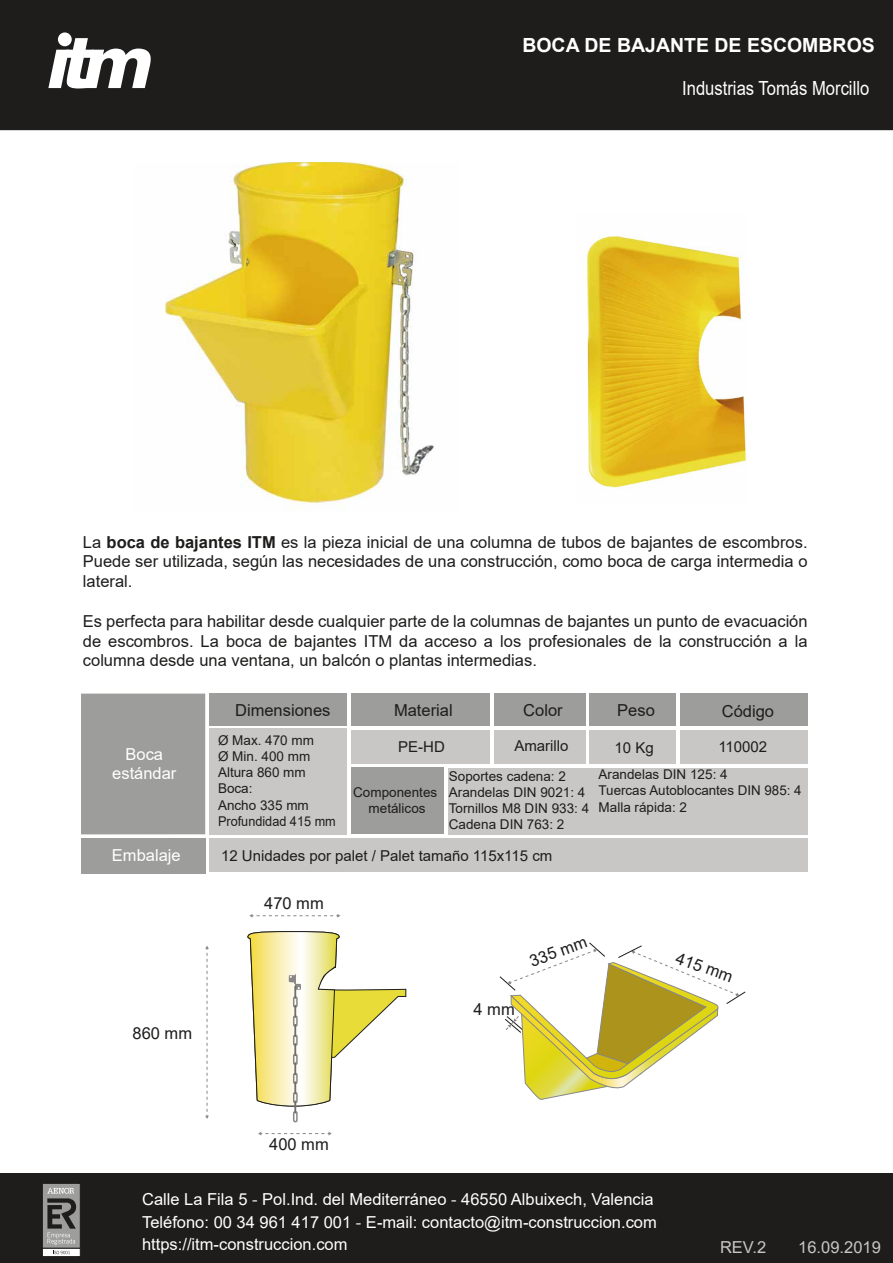
<style>
.page{position:relative;width:893px;height:1263px;background:#fff}
.page>*{position:absolute;margin:0;border:0;box-sizing:border-box;transform-origin:0 0}
.t1{font:700 19.5px "Arial";color:#fff}
.t2{font:19.5px "Arial";color:#fff;scale:.85 1}
.t3{font:16.5px/19.8px "Arial";color:#1e1d1c;text-align:justify}
.t4{font:16.5px/22.5px "Arial";color:#fff}
.t5{font:16.5px "Arial";color:#c8c7c6}
.t6{font:15px "Arial";color:#1e1d1c}
.t7{font:13.5px/16.2px "Arial";color:#1e1d1c}
.s1{font-weight:700}
.s2{color:#c5c6cc}
</style>
<div class="page">
<div style="left:0;top:1174px;width:893px;height:89px;background:#1e1d1c"></div>
<div style="left:42px;top:1183px;width:38px;height:65px;background:#9d9d9c;border:1px solid #1e1d1c"></div>
<svg style="left:43px;top:1248px;width:37px;height:9px"></svg>
<svg style="left:53px;top:1251px;width:17px;height:3px"></svg>
<svg style="left:47px;top:1188px;width:30px;height:57px"></svg>
<div style="left:351px;top:767px;width:93px;height:67px;background:#9d9d9c"></div>
<div style="left:209px;top:694px;width:138px;height:32px;background:#9d9d9c"></div>
<div style="left:81px;top:694px;width:124px;height:140px;background:#9d9d9c"></div>
<div style="left:209px;top:728px;width:138px;height:106px;background:#c8c7c6"></div>
<div style="left:351px;top:693px;width:139px;height:33px;background:#9d9d9c"></div>
<div style="left:351px;top:730px;width:139px;height:33px;background:#c8c7c6"></div>
<div style="left:494px;top:693px;width:91px;height:33px;background:#9d9d9c"></div>
<div style="left:494px;top:730px;width:91px;height:33px;background:#c8c7c6"></div>
<div style="left:589px;top:693px;width:87px;height:33px;background:#9d9d9c"></div>
<div style="left:589px;top:730px;width:87px;height:33px;background:#c8c7c6"></div>
<div style="left:448px;top:767px;width:360px;height:67px;background:#c8c7c6"></div>
<div style="left:81px;top:838px;width:124px;height:36px;background:#9d9d9c"></div>
<div style="left:210px;top:838px;width:598px;height:34px;background:#c8c7c6"></div>
<div style="left:680px;top:693px;width:128px;height:33px;background:#9d9d9c"></div>
<div style="left:680px;top:730px;width:128px;height:33px;background:#c8c7c6"></div>
<div style="left:0;top:0;width:893px;height:130px;background:#1e1d1c"></div>
<svg style="left:48px;top:38px;width:103px;height:51px"></svg>
<div style="left:58px;top:32px;width:14px;height:14px;background:#fff;border-radius:50%"></div>
<svg style="left:499px;top:942px;width:247px;height:158px"></svg>
<img style="left:165px;top:163px;width:269px;height:346px">
<svg style="left:249px;top:914px;width:91px;height:4px"></svg>
<svg style="left:205px;top:946px;width:4px;height:173px"></svg>
<svg style="left:258px;top:1132px;width:74px;height:3px"></svg>
<div style="left:293px;top:1111px;width:5px;height:11px;border:2px solid #878787"></div>
<svg style="left:248px;top:931px;width:158px;height:182px"></svg>
<img style="left:586px;top:236px;width:161px;height:253px">
<p class="t1" style="left:522px;top:31px;width:354px">BOCA DE BAJANTE DE ESCOMBROS</p>
<p class="t2" style="left:682px;top:74px;width:222px">Industrias Tomás Morcillo</p>
<p class="t3" style="left:83px;top:532px;width:726px">La <span class="s1">boca de bajantes ITM</span> es la pieza inicial de una columna de tubos de bajantes de escombros.<br>Puede ser utilizada, según las necesidades de una construcción, como boca de carga intermedia o lateral.</p>
<p class="t3" style="left:83px;top:611px;width:726px">Es perfecta para habilitar desde cualquier parte de la columnas de bajantes un punto de evacuación de escombros. La boca de bajantes ITM da acceso a los profesionales de la construcción a la columna desde una ventana, un balcón o plantas intermedias.</p>
<p class="t4" style="left:112px;top:744px;width:66px;line-height:19.8px;text-align:center">Boca estándar</p>
<p class="t3" style="left:235px;top:700px;width:97px">Dimensiones</p>
<p class="t7" style="left:218px;top:732px;width:119px">Ø Max. 470 mm<br>Ø Min. 400 mm<br>Altura 860 mm<br>Boca:<br>Ancho 335 mm<br>Profundidad 415 mm</p>
<p class="t3" style="left:617px;top:700px;width:39px">Peso</p>
<p class="t6" style="left:615px;top:737px;width:41px">10 Kg</p>
<p class="t3" style="left:523px;top:700px;width:41px">Color</p>
<p class="t6" style="left:514px;top:736px;width:56px">Amarillo</p>
<p class="t3" style="left:394px;top:700px;width:60px">Material</p>
<p class="t6" style="left:398px;top:736px;width:48px">PE-HD</p>
<p class="t7" style="left:353px;top:784px;width:86px;text-align:center">Componentes metálicos</p>
<p class="t3" style="left:722px;top:701px;width:54px">Código</p>
<p class="t6" style="left:718px;top:736px;width:50px">110002</p>
<p class="t7" style="left:449px;top:768px;width:142px">Soportes cadena: 2<br>Arandelas DIN 9021: 4<br>Tornillos M8 DIN 933: 4<br>Cadena DIN 763: 2</p>
<p class="t7" style="left:599px;top:766px;width:205px">Arandelas DIN 125: 4<br>Tuercas Autoblocantes DIN 985: 4<br>Malla rápida: 2</p>
<p class="t4" style="left:112px;top:844px;width:70px">Embalaje</p>
<p class="t6" style="left:221px;top:846px;width:333px">12 Unidades por palet / Palet tamaño 115x115 cm</p>
<p class="t3" style="left:132px;top:1023px;width:61px">860 mm</p>
<p class="t3" style="left:264px;top:893px;width:61px">470 mm</p>
<p class="t3" style="left:474px;top:999px;width:43px">4 mm</p>
<p class="t3" style="left:527px;top:952px;width:61px;rotate:-20deg">335 mm</p>
<p class="t3" style="left:680px;top:947px;width:61px;rotate:20deg">415 mm</p>
<p class="t3" style="left:269px;top:1135px;width:61px">400 mm</p>
<p class="t4" style="left:142px;top:1188px;width:516px">Calle La Fila 5 <span class="s2">-</span> Pol.Ind. del Mediterráneo <span class="s2">-</span> 46550 Albuixech, Valencia<br>Teléfono: 00 34 961 417 001 <span class="s2">-</span> E-mail: contacto@itm-construccion.com https://itm-construccion.com</p>
<p class="t5" style="left:720px;top:1236px;width:48px">REV.2</p>
<p class="t5" style="left:798px;top:1236px;width:84px">16.09.2019</p>
</div>
